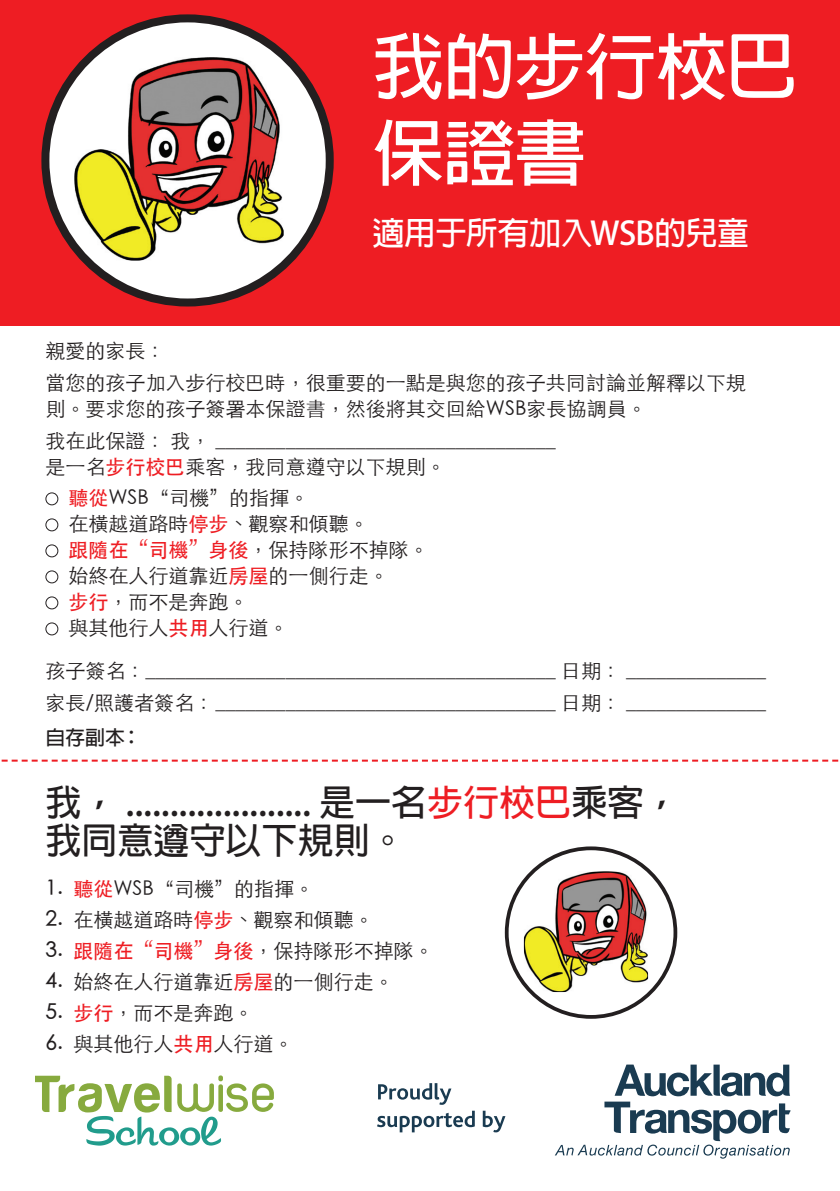
<style>
.page{position:relative;width:840px;height:1191px;background:#fff}
.page>*{position:absolute;margin:0;border:0;box-sizing:border-box;transform-origin:0 0}
.t1{font:700 72px/86.4px "Adobe Fan Heiti Std";letter-spacing:-.02em;color:#fff}
.t2{font:700 36px/38px "Adobe Fan Heiti Std";color:#231f20}
.t3{font:700 32px "Adobe Fan Heiti Std";letter-spacing:-.015em;color:#fff}
.t4{font:300 20px/26px "ST Heiti TC";color:#231f20}
.t5{font:500 20px "ST Heiti TC";color:#ee1d23}
.t6{font:700 20px "Adobe Fan Heiti Std";color:#231f20}
.s1{font-weight:500;color:#ee1d23}
.s2{color:#ee1d23}
.s3{font-family:"ST Heiti SC";font-weight:500;font-size:21px}
.s4{font-family:"ST Heiti SC";font-size:21px;color:#231f20}
.s5{font-weight:300;color:#231f20}
</style>
<div class="page">
<div style="left:0;top:0;width:839px;height:325px;background:#ee1d23"></div>
<svg style="left:1px;top:759px;width:838px;height:2px"></svg>
<div style="left:45px;top:492px;width:13px;height:13px;border:1px solid #231f20;border-radius:50%"></div>
<div style="left:45px;top:518px;width:13px;height:13px;border:1px solid #231f20;border-radius:50%"></div>
<div style="left:45px;top:544px;width:13px;height:13px;border:1px solid #231f20;border-radius:50%"></div>
<div style="left:45px;top:570px;width:13px;height:13px;border:1px solid #231f20;border-radius:50%"></div>
<div style="left:45px;top:596px;width:13px;height:13px;border:1px solid #231f20;border-radius:50%"></div>
<div style="left:45px;top:622px;width:13px;height:13px;border:1px solid #231f20;border-radius:50%"></div>
<div style="left:45px;top:18px;width:284px;height:284px;background:#fff;border-radius:50%"></div>
<img style="left:74px;top:57px;width:209px;height:204px">
<div style="left:41px;top:14px;width:292px;height:292px;border:8px solid #231f20;border-radius:50%"></div>
<img style="left:523px;top:871px;width:124px;height:121px">
<div style="left:504px;top:846px;width:173px;height:172px;border:4px solid #231f20;border-radius:50%"></div>
<svg style="left:36px;top:1075px;width:238px;height:70px"></svg>
<svg style="left:554px;top:1064px;width:237px;height:94px"></svg>
<svg style="left:378px;top:1083px;width:73px;height:21px"></svg>
<svg style="left:377px;top:1110px;width:97px;height:22px"></svg>
<svg style="left:482px;top:1110px;width:23px;height:22px"></svg>
<p class="t1" style="left:372px;top:26px;width:426px">我的步行校巴保證書</p>
<p class="t3" style="left:372px;top:214px;width:378px">適用于所有加入WSB的兒童</p>
<p class="t4" style="left:45px;top:336px;width:121px">親愛的家長：</p>
<p class="t4" style="left:45px;top:367px;width:701px">當您的孩子加入步行校巴時，很重要的一點是與您的孩子共同討論並解釋以下規則。要求您的孩子簽署本保證書，然後將其交回給WSB家長協調員。</p>
<p class="t4" style="left:45px;top:425px;width:511px">我在此保證： 我， __________________________________是一名<span class="s1">步行校巴</span>乘客，我同意遵守以下規則。</p>
<p class="t4" style="left:68px;top:483px;width:361px"><span class="s1">聽從</span>WSB“司機”的指揮。<br>在橫越道路時<span class="s1">停步</span>、觀察和傾聽。<br><span class="s1">跟隨在“司機”身後</span>，保持隊形不掉隊。始終在人行道靠近<span class="s1">房屋</span>的一側行走。<br><span class="s1">步行</span>，而不是奔跑。<br>與其他行人<span class="s1">共用</span>人行道。</p>
<p class="t4" style="left:45px;top:656px;width:721px">孩子簽名：_________________________________________ 日期： ______________</p>
<p class="t4" style="left:45px;top:687px;width:721px">家長/照護者簽名：__________________________________ 日期： ______________</p>
<p class="t6" style="left:45px;top:725px;width:98px">自存副本：</p>
<p class="t2" style="left:45px;top:784px;width:635px">我， ..................... 是一名<span class="s2">步行校巴</span>乘客，我同意遵守以下規則。</p>
<p class="t4" style="left:45px;top:874px;width:270px"><span class="s3">1.</span> <span class="s1">聽從</span>WSB“司機”的指揮。</p>
<p class="t4" style="left:45px;top:904px;width:329px"><span class="s3">2.</span> 在橫越道路時<span class="s1">停步</span>、觀察和傾聽。</p>
<p class="t5" style="left:45px;top:939px;width:389px"><span class="s4">3.</span> 跟隨在“司機”身後<span class="s5">，保持隊形不掉隊。</span></p>
<p class="t4" style="left:45px;top:966px;width:349px"><span class="s3">4.</span> 始終在人行道靠近<span class="s1">房屋</span>的一側行走。</p>
<p class="t4" style="left:45px;top:997px;width:209px"><span class="s3">5.</span> <span class="s1">步行</span>，而不是奔跑。</p>
<p class="t4" style="left:45px;top:1028px;width:249px"><span class="s3">6.</span> 與其他行人<span class="s1">共用</span>人行道。</p>
</div>
